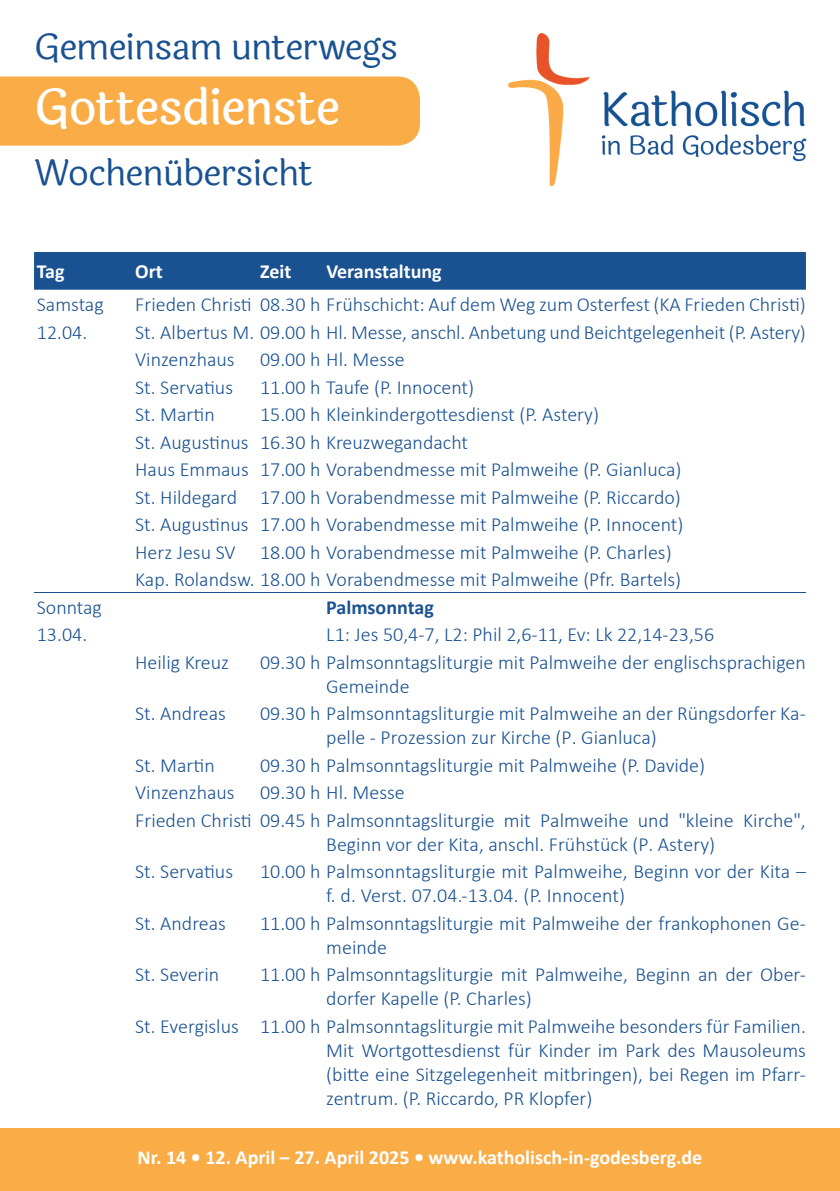
<style>
.page{position:relative;width:840px;height:1191px;background:#fff}
.page>*{position:absolute;margin:0;border:0;box-sizing:border-box;transform-origin:0 0}
.t1{font:500 48px "Laila";letter-spacing:-.015em;color:#fff}
.t2{font:36px "Laila";letter-spacing:-.025em;color:#1a5291}
.t3{font:300 20px/27.4px "Calibri";color:#1a5291}
.t4{font:700 20px "Calibri";color:#fff}
.t5{font:700 20px "Calibri";color:#1a5291}
</style>
<div class="page">
<div style="left:0;top:1128px;width:839px;height:63px;background:#faac46"></div>
<div style="left:0;top:76px;width:420px;height:70px;background:#faac46"></div>
<img style="left:508px;top:32px;width:299px;height:155px">
<div style="left:34px;top:252px;width:771px;height:38px;background:#1a5291"></div>
<hr style="left:34px;top:592px;width:98px;height:1px;background:#1a5291">
<hr style="left:132px;top:592px;width:125px;height:1px;background:#1a5291">
<hr style="left:257px;top:592px;width:66px;height:1px;background:#1a5291">
<hr style="left:323px;top:592px;width:482px;height:1px;background:#1a5291">
<h2 class="t2" style="left:34px;top:22px;width:365px">Gemeinsam unterwegs</h2>
<h1 class="t1" style="left:34px;top:74px;width:307px">Gottesdienste</h1>
<h2 class="t2" style="left:34px;top:148px;width:280px">Wochenübersicht</h2>
<p class="t4" style="left:37px;top:257px;width:29px">Tag</p>
<p class="t4" style="left:135px;top:257px;width:29px">Ort</p>
<p class="t4" style="left:260px;top:257px;width:33px">Zeit</p>
<p class="t4" style="left:326px;top:257px;width:117px">Veranstaltung</p>
<p class="t3" style="left:37px;top:290px;width:68px">Samstag</p>
<p class="t3" style="left:135px;top:290px;width:671px">Frieden Christi 08.30 h Frühschicht: Auf dem Weg zum Osterfest (KA Frieden Christi)</p>
<p class="t3" style="left:37px;top:318px;width:52px">12.04.</p>
<p class="t3" style="left:135px;top:318px;width:671px">St. Albertus M. 09.00 h Hl. Messe, anschl. Anbetung und Beichtgelegenheit (P. Astery)<br>Vinzenzhaus</p>
<p class="t3" style="left:260px;top:346px;width:146px">09.00 h Hl. Messe</p>
<p class="t3" style="left:135px;top:373px;width:99px">St. Servatius</p>
<p class="t3" style="left:260px;top:373px;width:215px">11.00 h Taufe (P. Innocent)</p>
<p class="t3" style="left:135px;top:401px;width:81px">St. Martin</p>
<p class="t3" style="left:135px;top:401px;width:549px;text-indent:125px">15.00 h Kleinkindergottesdienst (P. Astery)<br>St. Augustinus 16.30 h Kreuzwegandacht<br>Haus Emmaus 17.00 h Vorabendmesse mit Palmweihe (P. Gianluca)<br>St. Hildegard 17.00 h Vorabendmesse mit Palmweihe (P. Riccardo)<br>St. Augustinus 17.00 h Vorabendmesse mit Palmweihe (P. Innocent)<br>Herz Jesu SV 18.00 h Vorabendmesse mit Palmweihe (P. Charles)<br>Kap. Rolandsw. 18.00 h Vorabendmesse mit Palmweihe (Pfr. Bartels)</p>
<p class="t3" style="left:37px;top:593px;width:67px">Sonntag</p>
<p class="t5" style="left:326px;top:593px;width:109px">Palmsonntag</p>
<p class="t3" style="left:37px;top:620px;width:52px">13.04.</p>
<p class="t3" style="left:326px;top:620px;width:389px">L1: Jes 50,4-7, L2: Phil 2,6-11, Ev: Lk 22,14-23,56</p>
<p class="t3" style="left:135px;top:648px;width:95px">Heilig Kreuz</p>
<p class="t3" style="left:326px;top:650px;width:481px;line-height:24px;text-indent:-66px">09.30 h Palmsonntagsliturgie mit Palmweihe der englischsprachigen<br>Gemeinde</p>
<p class="t3" style="left:135px;top:699px;width:92px">St. Andreas</p>
<p class="t3" style="left:326px;top:701px;width:481px;line-height:24px;text-indent:-66px">09.30 h Palmsonntagsliturgie mit Palmweihe an der Rüngsdorfer Ka&shy;pelle - Prozession zur Kirche (P. Gianluca)</p>
<p class="t3" style="left:135px;top:751px;width:81px">St. Martin</p>
<p class="t3" style="left:260px;top:751px;width:446px">09.30 h Palmsonntagsliturgie mit Palmweihe (P. Davide)</p>
<p class="t3" style="left:135px;top:778px;width:101px">Vinzenzhaus</p>
<p class="t3" style="left:135px;top:778px;width:671px;text-indent:125px">09.30 h Hl. Messe<br>Frieden Christi 09.45 h Palmsonntagsliturgie mit Palmweihe und "kleine Kirche",</p>
<p class="t3" style="left:326px;top:830px;width:390px">Beginn vor der Kita, anschl. Frühstück (P. Astery)</p>
<p class="t3" style="left:135px;top:857px;width:99px">St. Servatius</p>
<p class="t3" style="left:326px;top:859px;width:481px;line-height:24px;text-indent:-66px">10.00 h Palmsonntagsliturgie mit Palmweihe, Beginn vor der Kita – f. d. Verst. 07.04.-13.04. (P. Innocent)</p>
<p class="t3" style="left:135px;top:909px;width:92px">St. Andreas</p>
<p class="t3" style="left:326px;top:910px;width:481px;line-height:24px;text-indent:-66px">11.00 h Palmsonntagsliturgie mit Palmweihe der frankophonen Ge&shy;meinde</p>
<p class="t3" style="left:135px;top:960px;width:86px">St. Severin</p>
<p class="t3" style="left:326px;top:962px;width:481px;line-height:24px;text-indent:-66px">11.00 h Palmsonntagsliturgie mit Palmweihe, Beginn an der Ober&shy;dorfer Kapelle (P. Charles)</p>
<p class="t3" style="left:326px;top:1013px;width:481px;line-height:24px;text-align:justify;text-indent:-191px">St. Evergislus 11.00 h Palmsonntagsliturgie mit Palmweihe besonders für Familien.<br>Mit Wortgottesdienst für Kinder im Park des Mausoleums (bitte eine Sitzgelegenheit mitbringen), bei Regen im Pfarr&shy;zentrum. (P. Riccardo, PR Klopfer)</p>
<p class="t4" style="left:137px;top:1143px;width:566px">Nr. 14 • 12. April – 27. April 2025 • www.katholisch-in-godesberg.de</p>
</div>
